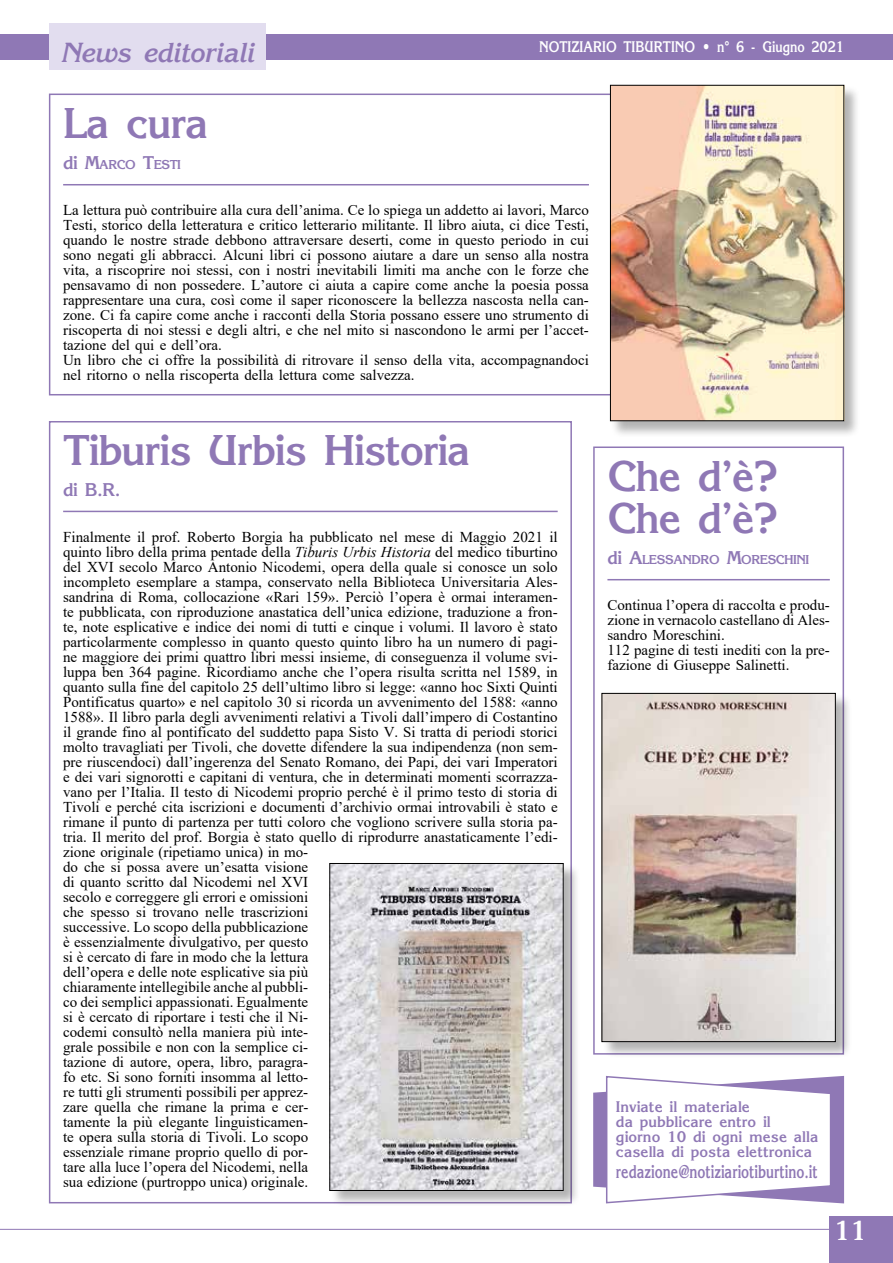
<style>
.page{position:relative;width:893px;height:1263px;background:#fff}
.page>*{position:absolute;margin:0;border:0;box-sizing:border-box;transform-origin:0 0}
.t1{font:700 42px/42px "Korinna Std";letter-spacing:-.03em;color:#8f78b5}
.t2{font:italic 700 27px "Korinna Std";letter-spacing:-.02em;color:#8f78b5}
.t3{font:700 27px "Korinna Std";color:#fff}
.t4{font:700 18px "Korinna Std";color:#8f78b5;scale:.77 1}
.t5{font:700 18px "Korinna Std";color:#8f78b5}
.t6{font:15px/15px "Times New Roman";color:#000}
.t7{font:700 15px/15px "Korinna Std";color:#8f78b5}
.t8{font:700 15px "Korinna Std";color:#fff;scale:.85 1}
.t9{font:700 12.6px "Korinna Std";letter-spacing:-.045em;color:#8f78b5}
.s1{font-size:18px}
.s2{font-style:inherit}
.s3{font-style:italic}
</style>
<div class="page">
<hr style="left:0;top:1229px;width:842px;height:1px;background:#8f78b5">
<div style="left:829px;top:1216px;width:64px;height:47px;background:#8f78b5"></div>
<div style="left:0;top:34px;width:893px;height:26px;background:#8f78b5"></div>
<div style="left:49px;top:23px;width:217px;height:47px;background:#e2ddef"></div>
<hr style="left:63px;top:184px;width:526px;height:1px;background:#8f78b5">
<div style="left:610px;top:85px;width:251px;height:353px;background:#000;opacity:.3"></div>
<img style="left:612px;top:87px;width:230px;height:332px">
<div style="left:610px;top:85px;width:234px;height:336px;border:1px solid #000"></div>
<svg style="left:593px;top:1075px;width:251px;height:129px"></svg>
<hr style="left:63px;top:511px;width:495px;height:1px;background:#8f78b5">
<hr style="left:607px;top:579px;width:223px;height:1px;background:#8f78b5">
<div style="left:593px;top:446px;width:251px;height:608px;border:2px solid #8f78b5"></div>
<div style="left:602px;top:693px;width:250px;height:365px;background:#000;opacity:.3"></div>
<img style="left:604px;top:695px;width:230px;height:345px">
<div style="left:602px;top:693px;width:234px;height:349px;border:1px solid #000"></div>
<div style="left:330px;top:863px;width:250px;height:344px;background:#000;opacity:.3"></div>
<img style="left:332px;top:865px;width:229px;height:324px">
<div style="left:330px;top:863px;width:233px;height:328px;border:1px solid #000"></div>
<h2 class="t2" style="left:61px;top:36px;width:195px">News editoriali</h2>
<p class="t8" style="left:539px;top:37px;width:360px">NOTIZIARIO TIBURTINO • n° 6 - Giugno 2021</p>
<h1 class="t1" style="left:63px;top:102px;width:147px">La cura</h1>
<p class="t9" style="left:63px;top:156px;width:119px"><span class="s1">di</span> <span class="s1">M</span>ARCO <span class="s1">T</span>ESTI</p>
<p class="t6" style="left:63px;top:202px;width:527px">La lettura può contribuire alla cura dell’anima. Ce lo spiega un addetto ai lavori, Marco Testi, storico della letteratura e critico letterario militante. Il libro aiuta, ci dice Testi, quando le nostre strade debbono attraversare deserti, come in questo periodo in cui sono negati gli abbracci. Alcuni libri ci possono aiutare a dare un senso alla nostra vita, a riscoprire noi stessi, con i nostri inevitabili limiti ma anche con le forze che pensavamo di non possedere. L’autore ci aiuta a capire come anche la poesia possa rappresentare una cura, così come il saper riconoscere la bellezza nascosta nella can&shy;zone. Ci fa capire come anche i racconti della Storia possano essere uno strumento di riscoperta di noi stessi e degli altri, e che nel mito si nascondono le armi per l’accet&shy;tazione del qui e dell’ora.<br>Un libro che ci offre la possibilità di ritrovare il senso della vita, accompagnandoci nel ritorno o nella riscoperta della lettura come salvezza.</p>
<h1 class="t1" style="left:63px;top:429px;width:409px">Tiburis Urbis Historia</h1>
<p class="t5" style="left:63px;top:478px;width:59px"><span class="s2">di</span> B.R.</p>
<p class="t6" style="left:63px;top:529px;width:496px">Finalmente il prof. Roberto Borgia ha pubblicato nel mese di Maggio 2021 il quinto libro della prima pentade della <span class="s3">Tiburis Urbis Historia</span> del medico tiburtino del XVI secolo Marco Antonio Nicodemi, opera della quale si conosce un solo incompleto esemplare a stampa, conservato nella Biblioteca Universitaria Ales&shy;sandrina di Roma, collocazione «Rari 159». Perciò l’opera è ormai interamen&shy;te pubblicata, con riproduzione anastatica dell’unica edizione, traduzione a fron&shy;te, note esplicative e indice dei nomi di tutti e cinque i volumi. Il lavoro è stato particolarmente complesso in quanto questo quinto libro ha un numero di pagi&shy;ne maggiore dei primi quattro libri messi insieme, di conseguenza il volume svi&shy;luppa ben 364 pagine. Ricordiamo anche che l’opera risulta scritta nel 1589, in quanto sulla fine del capitolo 25 dell’ultimo libro si legge: «anno hoc Sixti Quinti Pontificatus quarto» e nel capitolo 30 si ricorda un avvenimento del 1588: «anno 1588». Il libro parla degli avvenimenti relativi a Tivoli dall’impero di Costantino il grande fino al pontificato del suddetto papa Sisto V. Si tratta di periodi storici molto travagliati per Tivoli, che dovette difendere la sua indipendenza (non sem&shy;pre riuscendoci) dall’ingerenza del Senato Romano, dei Papi, dei vari Imperatori e dei vari signorotti e capitani di ventura, che in determinati momenti scorrazza&shy;vano per l’Italia. Il testo di Nicodemi proprio perché è il primo testo di storia di Tivoli e perché cita iscrizioni e documenti d’archivio ormai introvabili è stato e rimane il punto di partenza per tutti coloro che vogliono scrivere sulla storia pa&shy;tria. Il merito del prof. Borgia è stato quello di riprodurre anastaticamente l’edi&shy;zione originale (ripetiamo unica) in mo-<br>do che si possa avere un’esatta visione<br>di quanto scritto dal Nicodemi nel XVI<br>secolo e correggere gli errori e omissioni<br>che spesso si trovano nelle trascrizioni<br>successive. Lo scopo della pubblicazione<br>è essenzialmente divulgativo, per questo<br>si è cercato di fare in modo che la lettura<br>dell’opera e delle note esplicative sia più<br>chiaramente intellegibile anche al pubbli-<br>co dei semplici appassionati. Egualmente<br>si è cercato di riportare i testi che il Ni-<br>codemi consultò nella maniera più inte-<br>grale possibile e non con la semplice ci-<br>tazione di autore, opera, libro, paragra-<br>fo etc. Si sono forniti insomma al letto-<br>re tutti gli strumenti possibili per apprez-<br>zare quella che rimane la prima e cer-<br>tamente la più elegante linguisticamen-<br>te opera sulla storia di Tivoli. Lo scopo<br>essenziale rimane proprio quello di por-<br>tare alla luce l’opera del Nicodemi, nella<br>sua edizione (purtroppo unica) originale.</p>
<h1 class="t1" style="left:607px;top:454px;width:172px">Che d’è?<br>Che d’è?</h1>
<p class="t9" style="left:607px;top:551px;width:203px"><span class="s1">di</span> <span class="s1">A</span>LESSANDRO <span class="s1">M</span>ORESCHINI</p>
<p class="t6" style="left:607px;top:597px;width:224px">Continua l’opera di raccolta e produ&shy;zione in vernacolo castellano di Ales&shy;sandro Moreschini.<br>112 pagine di testi inediti con la pre&shy;fazione di Giuseppe Salinetti.</p>
<p class="t7" style="left:616px;top:1099px;width:204px">Inviate il materiale<br>da pubblicare entro il giorno 10 di ogni mese alla casella di posta elettronica</p>
<p class="t4" style="left:616px;top:1160px;width:264px">redazione@notiziariotiburtino.it</p>
<h2 class="t3" style="left:833px;top:1213px;width:35px">11</h2>
</div>
